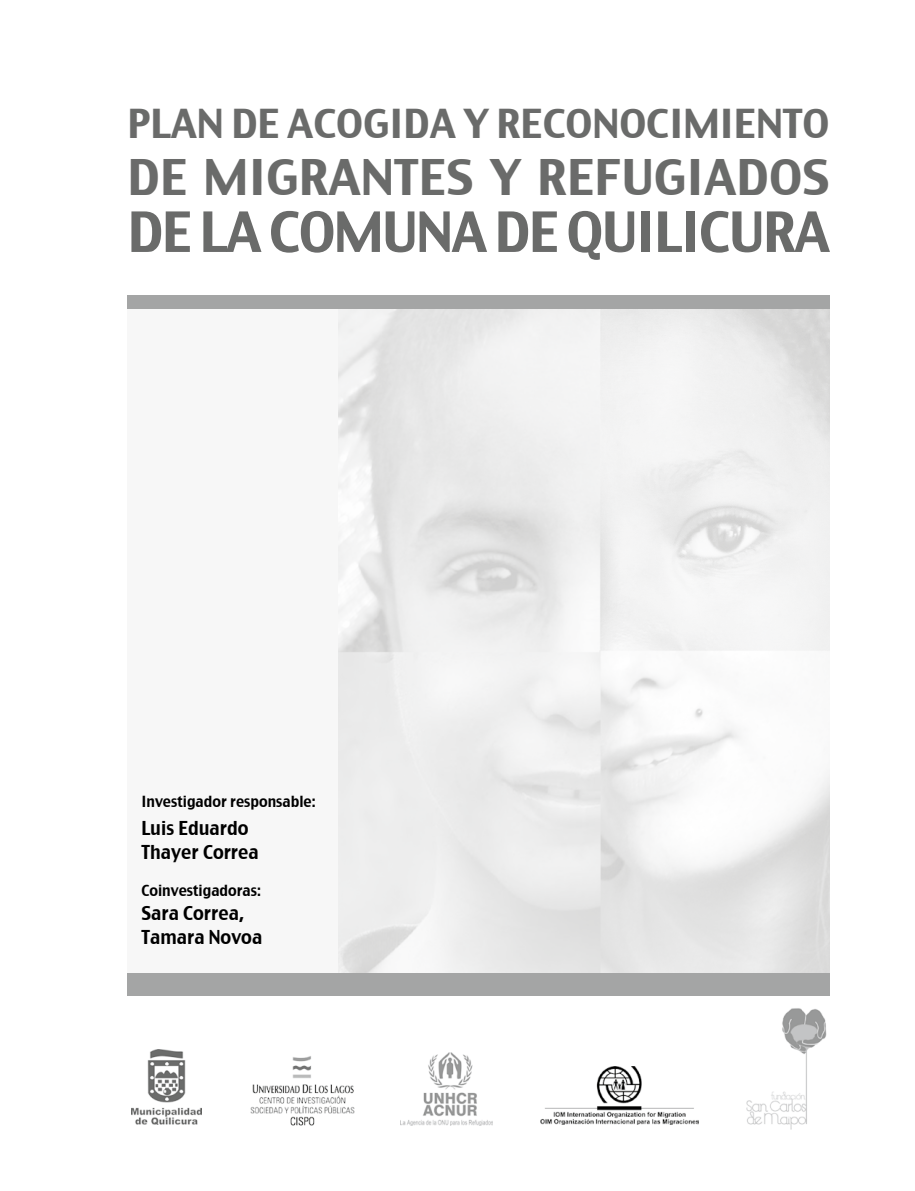
<style>
.page{position:relative;width:915px;height:1191px;background:#fff}
.page>*{position:absolute;margin:0;border:0;box-sizing:border-box;transform-origin:0 0}
.t1{font:54px "Charcoal CY";letter-spacing:-.03em;color:#6a6b6a}
.t2{font:48px "Charcoal CY";color:#6a6b6a}
.t3{font:39px "Charcoal CY";letter-spacing:-.005em;color:#6a6b6a}
.t4{font:18.75px/24px "Charcoal CY";color:#000;scale:.9 1}
.t5{font:15px "Charcoal CY";color:#000;scale:.9 1}
</style>
<div class="page">
<div style="left:128px;top:308px;width:210px;height:674px;background:#f7f7f7"></div>
<div style="left:128px;top:295px;width:701px;height:13px;background:#a4a5a5"></div>
<div style="left:127px;top:973px;width:702px;height:22px;background:#a4a5a5"></div>
<img style="left:131px;top:1049px;width:70px;height:75px">
<img style="left:250px;top:1056px;width:105px;height:70px">
<img style="left:400px;top:1052px;width:92px;height:73px">
<img style="left:540px;top:1066px;width:158px;height:58px">
<img style="left:746px;top:1008px;width:81px;height:122px">
<h3 class="t3" style="left:127px;top:99px;width:703px">PLAN DE ACOGIDA Y RECONOCIMIENTO</h3>
<h2 class="t2" style="left:127px;top:147px;width:703px">DE MIGRANTES Y REFUGIADOS</h2>
<h1 class="t1" style="left:127px;top:198px;width:703px">DE LA COMUNA DE QUILICURA</h1>
<p class="t5" style="left:141px;top:792px;width:195px">Investigador responsable:</p>
<p class="t4" style="left:141px;top:816px;width:132px">Luis Eduardo<br>Thayer Correa</p>
<p class="t5" style="left:141px;top:881px;width:134px">Coinvestigadoras:</p>
<p class="t4" style="left:141px;top:900px;width:136px">Sara Correa,<br>Tamara Novoa</p>
</div>
